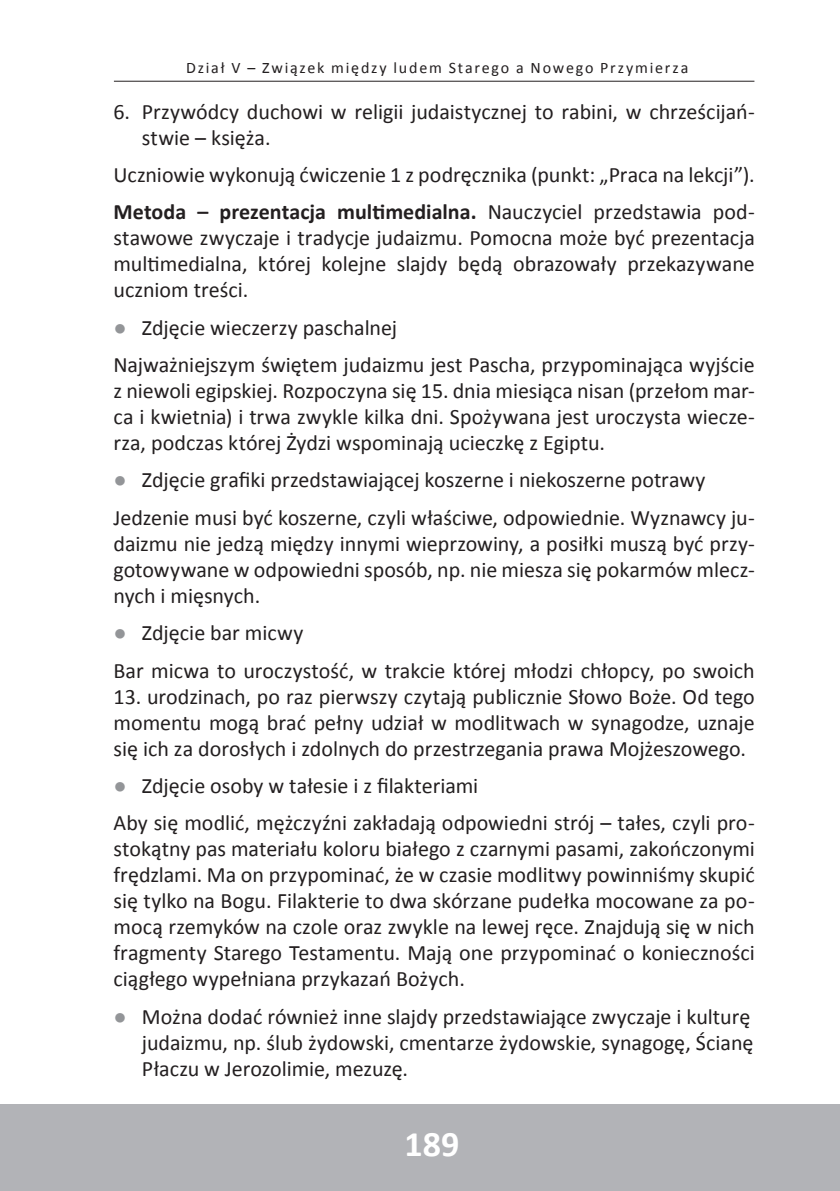
<style>
.page{position:relative;width:840px;height:1191px;background:#fff}
.page>*{position:absolute;margin:0;border:0;box-sizing:border-box;transform-origin:0 0}
.t1{font:700 36px "Calibri";color:#fff}
.t2{font:22px/26px "Calibri";color:#231f20}
.t3{font:16px "Calibri";letter-spacing:.11em;color:#231f20}
.s1{font-weight:700}
.s2{font-family:"Arial";color:#939598}
</style>
<div class="page">
<hr style="left:0;top:1104px;width:1px;height:87px;background:#b2b3b7">
<div style="left:1px;top:1104px;width:838px;height:87px;background:#b2b3b7"></div>
<hr style="left:114px;top:81px;width:640px;height:1px;background:#231f20">
<p class="t3" style="left:186px;top:58px;width:503px">Dział V – Związek między ludem Starego a Nowego Przymierza</p>
<p class="t2" style="left:142px;top:98px;width:614px;text-indent:-28px">6. Przywódcy duchowi w religii judaistycznej to rabini, w chrześcijań&shy;stwie – księża.</p>
<p class="t2" style="left:113px;top:156px;width:642px;line-height:37.4px">Uczniowie wykonują ćwiczenie 1 z podręcznika (punkt: „Praca na lekcji”).<br><span class="s1">Metoda – prezentacja multimedialna.</span> Nauczyciel przedstawia pod-</p>
<p class="t2" style="left:113px;top:225px;width:642px;text-align:justify">stawowe zwyczaje i tradycje judaizmu. Pomocna może być prezentacja multimedialna, której kolejne slajdy będą obrazowały przekazywane uczniom treści.</p>
<p class="t2" style="left:113px;top:309px;width:642px;line-height:37.4px"><span class="s2">●</span> Zdjęcie wieczerzy paschalnej<br>Najważniejszym świętem judaizmu jest Pascha, przypominająca wyjście</p>
<p class="t2" style="left:113px;top:378px;width:642px;text-align:justify">z niewoli egipskiej. Rozpoczyna się 15. dnia miesiąca nisan (przełom mar&shy;ca i kwietnia) i trwa zwykle kilka dni. Spożywana jest uroczysta wiecze&shy;rza, podczas której Żydzi wspominają ucieczkę z Egiptu.</p>
<p class="t2" style="left:113px;top:461px;width:642px;line-height:37.4px"><span class="s2">●</span> Zdjęcie grafiki przedstawiającej koszerne i niekoszerne potrawy<br>Jedzenie musi być koszerne, czyli właściwe, odpowiednie. Wyznawcy ju-</p>
<p class="t2" style="left:113px;top:530px;width:642px;text-align:justify">daizmu nie jedzą między innymi wieprzowiny, a posiłki muszą być przy&shy;gotowywane w odpowiedni sposób, np. nie miesza się pokarmów mlecz&shy;nych i mięsnych.</p>
<p class="t2" style="left:113px;top:614px;width:642px;line-height:37.4px"><span class="s2">●</span> Zdjęcie bar micwy<br>Bar micwa to uroczystość, w trakcie której młodzi chłopcy, po swoich</p>
<p class="t2" style="left:113px;top:683px;width:642px;text-align:justify">13. urodzinach, po raz pierwszy czytają publicznie Słowo Boże. Od tego momentu mogą brać pełny udział w modlitwach w synagodze, uznaje się ich za dorosłych i zdolnych do przestrzegania prawa Mojżeszowego.</p>
<p class="t2" style="left:113px;top:767px;width:642px;line-height:37.4px"><span class="s2">●</span> Zdjęcie osoby w tałesie i z filakteriami<br>Aby się modlić, mężczyźni zakładają odpowiedni strój – tałes, czyli pro-</p>
<p class="t2" style="left:113px;top:836px;width:642px;text-align:justify">stokątny pas materiału koloru białego z czarnymi pasami, zakończonymi frędzlami. Ma on przypominać, że w czasie modlitwy powinniśmy skupić się tylko na Bogu. Filakterie to dwa skórzane pudełka mocowane za po&shy;mocą rzemyków na czole oraz zwykle na lewej ręce. Znajdują się w nich fragmenty Starego Testamentu. Mają one przypominać o konieczności ciągłego wypełniana przykazań Bożych.</p>
<p class="t2" style="left:142px;top:1003px;width:613px;text-indent:-28px"><span class="s2">●</span> Można dodać również inne slajdy przedstawiające zwyczaje i kulturę judaizmu, np. ślub żydowski, cmentarze żydowskie, synagogę, Ścianę<br>Płaczu w Jerozolimie, mezuzę.</p>
<p class="t1" style="left:404px;top:1120px;width:56px">189</p>
</div>
